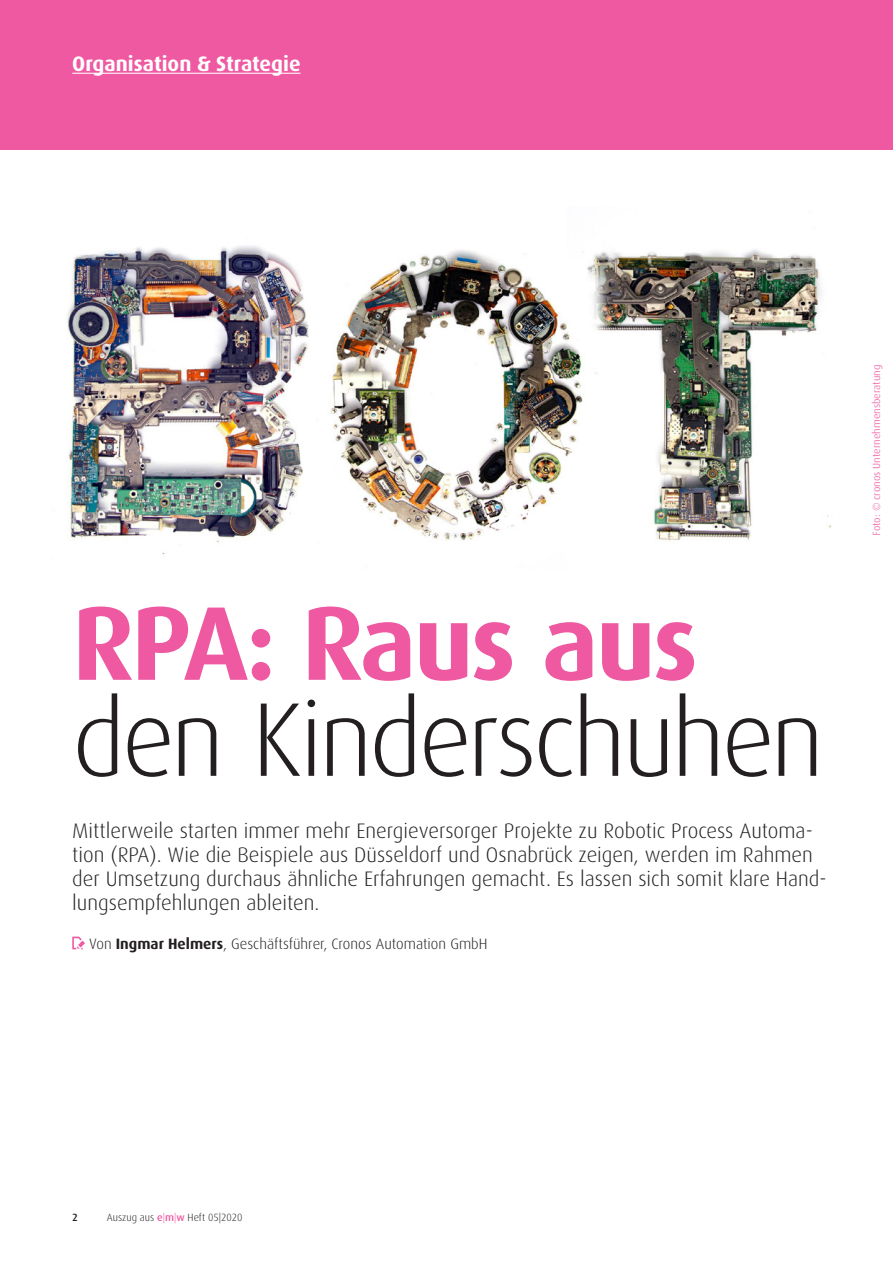
<style>
.page{position:relative;width:893px;height:1263px;background:#fff}
.page>*{position:absolute;margin:0;border:0;box-sizing:border-box;transform-origin:0 0}
._1_Headline_groß__va{font:300 105px "Dax";letter-spacing:-.035em;color:#231f20}
._1_Headline_groß__va-2{font:700 105px "Dax";letter-spacing:-.025em;color:#ef59a1}
._3_Intro{font:300 21px/24px "Dax";color:#231f20}
._1_Rubrik_groß{font:700 21px "Dax";color:#fff}
._4_author_klein{font:300 15px "Dax";color:#231f20}
.t1{font:10.5px "Dax";color:#ef59a1}
.t2{font:300 10.5px "Dax";color:#231f20}
.t3{font:500 10.5px "Dax";color:#231f20}
.s1{font-weight:700}
.s2{font-weight:500;color:#ef59a1}
.s3{color:#ef59a1}
</style>
<div class="page">
<img style="left:67px;top:246px;width:764px;height:309px">
<svg style="left:72px;top:936px;width:13px;height:13px"></svg>
<div style="left:0;top:0;width:893px;height:150px;background:#ef59a1"></div>
<hr style="left:72px;top:73px;width:229px;height:1px;background:#fff">
<p class="_1_Rubrik_groß" style="left:72px;top:52px;width:230px">Organisation &amp; Strategie</p>
<p class="_1_Headline_groß__va-2" style="left:72px;top:583px;width:627px">RPA: Raus aus</p>
<p class="_1_Headline_groß__va" style="left:72px;top:679px;width:753px">den Kinderschuhen</p>
<p class="_3_Intro" style="left:72px;top:819px;width:756px">Mittlerweile starten immer mehr Energieversorger Projekte zu Robotic Process Automa&shy;tion (RPA). Wie die Beispiele aus Düsseldorf und Osnabrück zeigen, werden im Rahmen der Umsetzung durchaus ähnliche Erfahrungen gemacht. Es lassen sich somit klare Hand&shy;lungsempfehlungen ableiten.</p>
<p class="_4_author_klein" style="left:89px;top:935px;width:400px">Von <span class="s1">Ingmar Helmers</span>, Geschäftsführer, Cronos Automation GmbH</p>
<p class="t1" style="left:870px;top:536px;width:173px;rotate:-90deg">Foto: © cronos Unternehmensberatung</p>
<p class="t3" style="left:72px;top:1212px;width:7px">2</p>
<p class="t2" style="left:107px;top:1212px;width:137px">Auszug aus <span class="s2">e</span><span class="s3">|</span><span class="s2">m</span><span class="s3">|</span><span class="s2">w</span> Heft 05|2020</p>
</div>
